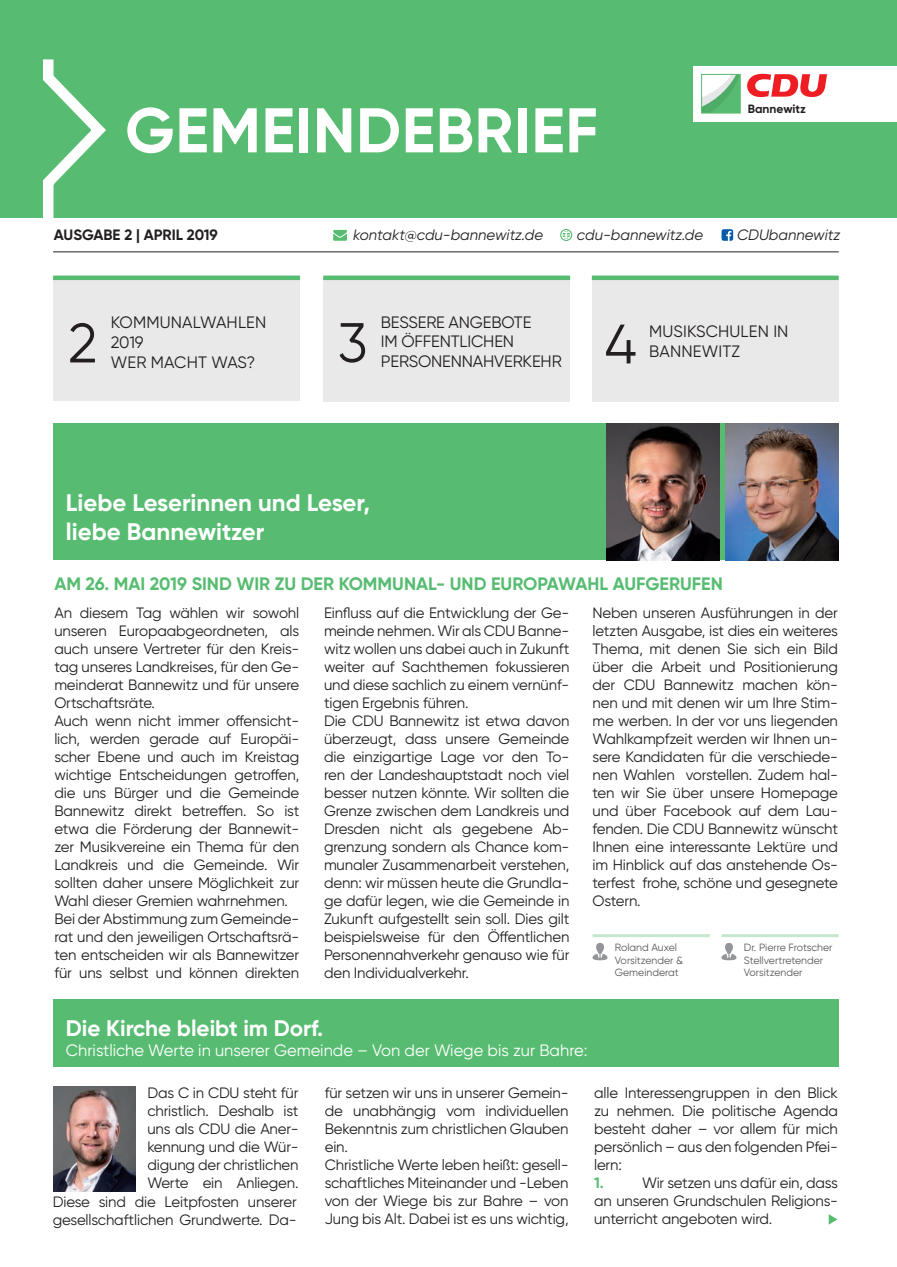
<style>
.page{position:relative;width:897px;height:1267px;background:#fff}
.page>*{position:absolute;margin:0;border:0;box-sizing:border-box;transform-origin:0 0}
.t1{font:700 63px "Gilroy";letter-spacing:.01em;color:#fff}
.t2{font:55.5px "Gilroy";color:#231f20}
.t3{font:700 24px "Gilroy";color:#fff}
.t4{font:700 22.5px "Gilroy";color:#fff}
.t5{font:700 18px "Gilroy";color:#57bc71}
.t6{font:16.5px "Gilroy";color:#fff}
.t7{font:16.5px "Gilroy";letter-spacing:-.01em;color:#231f20}
.t8{font:16.5px "Gilroy";letter-spacing:.01em;color:#231f20}
.t9{font:15px/18px "Gilroy";letter-spacing:-.01em;color:#231f20;text-align:justify}
.t10{font:italic 15px "Gilroy";color:#231f20}
.t11{font:700 15px "Gilroy";color:#231f20}
.t12{font:700 15px "Gilroy";color:#57bc71}
.t13{font:700 12px "Gilroy";color:#231f20}
.t14{font:10.5px/12.6px "Gilroy";color:#57585a}
</style>
<div class="page">
<div style="left:0;top:0;width:896px;height:218px;background:#57bc71"></div>
<svg style="left:43px;top:59px;width:63px;height:159px"></svg>
<div style="left:693px;top:66px;width:203px;height:56px;background:#fff"></div>
<svg style="left:747px;top:74px;width:79px;height:23px"></svg>
<svg style="left:701px;top:74px;width:39px;height:39px"></svg>
<hr style="left:53px;top:251px;width:785px;height:1px;background:#231f20">
<div style="left:53px;top:278px;width:247px;height:122px;background:#e9e9e9"></div>
<div style="left:591px;top:278px;width:247px;height:123px;background:#e9e9e9"></div>
<div style="left:323px;top:278px;width:247px;height:123px;background:#e9e9e9"></div>
<hr style="left:53px;top:276px;width:247px;height:4px;background:#57bc71">
<hr style="left:323px;top:276px;width:247px;height:4px;background:#57bc71">
<hr style="left:591px;top:276px;width:247px;height:4px;background:#57bc71">
<div style="left:53px;top:423px;width:784px;height:137px;background:#57bc71"></div>
<div style="left:53px;top:998px;width:785px;height:68px;background:#57bc71"></div>
<img style="left:725px;top:423px;width:113px;height:137px">
<img style="left:606px;top:423px;width:113px;height:137px">
<img style="left:53px;top:1086px;width:82px;height:105px">
<hr style="left:592px;top:934px;width:117px;height:3px;background:#57bc71">
<hr style="left:721px;top:934px;width:117px;height:3px;background:#57bc71">
<svg style="left:333px;top:230px;width:14px;height:11px"></svg>
<svg style="left:560px;top:229px;width:12px;height:12px"></svg>
<svg style="left:561px;top:230px;width:10px;height:10px"></svg>
<svg style="left:721px;top:229px;width:12px;height:12px"></svg>
<svg style="left:592px;top:943px;width:15px;height:17px"></svg>
<svg style="left:721px;top:943px;width:15px;height:17px"></svg>
<svg style="left:828px;top:1214px;width:10px;height:11px"></svg>
<p class="t1" style="left:125px;top:91px;width:474px">GEMEINDEBRIEF</p>
<p class="t13" style="left:747px;top:102px;width:59px">Bannewitz</p>
<p class="t11" style="left:54px;top:226px;width:165px">AUSGABE 2 | APRIL 2019</p>
<p class="t10" style="left:353px;top:226px;width:191px">kontakt@cdu-bannewitz.de</p>
<p class="t10" style="left:576px;top:226px;width:128px">cdu-bannewitz.de</p>
<p class="t10" style="left:736px;top:226px;width:104px">CDUbannewitz</p>
<p class="t2" style="left:68px;top:309px;width:31px">2</p>
<p class="t8" style="left:111px;top:312px;width:157px">KOMMUNALWAHLEN</p>
<p class="t7" style="left:111px;top:332px;width:34px">2019</p>
<p class="t8" style="left:111px;top:352px;width:146px">WER MACHT WAS?</p>
<p class="t2" style="left:338px;top:309px;width:31px">3</p>
<p class="t7" style="left:381px;top:312px;width:152px">BESSERE ANGEBOTE</p>
<p class="t7" style="left:381px;top:331px;width:135px">IM ÖFFENTLICHEN</p>
<p class="t7" style="left:381px;top:351px;width:182px">PERSONENNAHVERKEHR</p>
<p class="t2" style="left:604px;top:310px;width:34px">4</p>
<p class="t8" style="left:649px;top:322px;width:141px">MUSIKSCHULEN IN</p>
<p class="t8" style="left:649px;top:341px;width:92px">BANNEWITZ</p>
<p class="t3" style="left:66px;top:487px;width:305px">Liebe Leserinnen und Leser,</p>
<p class="t3" style="left:66px;top:516px;width:200px">liebe Bannewitzer</p>
<p class="t5" style="left:54px;top:572px;width:670px">AM 26. MAI 2019 SIND WIR ZU DER KOMMUNAL- UND EUROPAWAHL AUFGERUFEN</p>
<p class="t9" style="left:54px;top:603px;width:246px">An diesem Tag wählen wir sowohl unseren Europaabgeordneten, als auch unsere Vertreter für den Kreis&shy;tag unseres Landkreises, für den Ge&shy;meinderat Bannewitz und für unsere Ortschaftsräte.</p>
<p class="t9" style="left:54px;top:711px;width:246px">Auch wenn nicht immer offensicht&shy;lich, werden gerade auf Europäi&shy;scher Ebene und auch im Kreistag wichtige Entscheidungen getroffen, die uns Bürger und die Gemeinde Bannewitz direkt betreffen. So ist etwa die Förderung der Bannewit&shy;zer Musikvereine ein Thema für den Landkreis und die Gemeinde. Wir sollten daher unsere Möglichkeit zur Wahl dieser Gremien wahrnehmen.</p>
<p class="t9" style="left:54px;top:909px;width:246px">Bei der Abstimmung zum Gemeinde&shy;rat und den jeweiligen Ortschaftsrä&shy;ten entscheiden wir als Bannewitzer für uns selbst und können direkten</p>
<p class="t9" style="left:324px;top:603px;width:247px">Einfluss auf die Entwicklung der Ge&shy;meinde nehmen. Wir als CDU Banne&shy;witz wollen uns dabei auch in Zukunft weiter auf Sachthemen fokussieren und diese sachlich zu einem vernünf&shy;tigen Ergebnis führen.</p>
<p class="t9" style="left:324px;top:711px;width:247px">Die CDU Bannewitz ist etwa davon überzeugt, dass unsere Gemeinde die einzigartige Lage vor den To&shy;ren der Landeshauptstadt noch viel besser nutzen könnte. Wir sollten die Grenze zwischen dem Landkreis und Dresden nicht als gegebene Ab&shy;grenzung sondern als Chance kom&shy;munaler Zusammenarbeit verstehen, denn: wir müssen heute die Grundla&shy;ge dafür legen, wie die Gemeinde in Zukunft aufgestellt sein soll. Dies gilt beispielsweise für den Öffentlichen Personennahverkehr genauso wie für den Individualverkehr.</p>
<p class="t9" style="left:592px;top:603px;width:247px">Neben unseren Ausführungen in der letzten Ausgabe, ist dies ein weiteres Thema, mit denen Sie sich ein Bild über die Arbeit und Positionierung der CDU Bannewitz machen kön&shy;nen und mit denen wir um Ihre Stim&shy;me werben. In der vor uns liegenden Wahlkampfzeit werden wir Ihnen un&shy;sere Kandidaten für die verschiede&shy;nen Wahlen vorstellen. Zudem hal&shy;ten wir Sie über unsere Homepage und über Facebook auf dem Lau&shy;fenden. Die CDU Bannewitz wünscht Ihnen eine interessante Lektüre und im Hinblick auf das anstehende Os&shy;terfest frohe, schöne und gesegnete Ostern.</p>
<p class="t14" style="left:614px;top:941px;width:64px">Roland Auxel</p>
<p class="t14" style="left:614px;top:954px;width:70px">Vorsitzender &amp;</p>
<p class="t14" style="left:614px;top:966px;width:65px">Gemeinderat</p>
<p class="t14" style="left:743px;top:941px;width:90px">Dr. Pierre Frotscher</p>
<p class="t14" style="left:743px;top:954px;width:81px">Stellvertretender<br>Vorsitzender</p>
<p class="t4" style="left:66px;top:1014px;width:259px">Die Kirche bleibt im Dorf.</p>
<p class="t6" style="left:66px;top:1040px;width:523px">Christliche Werte in unserer Gemeinde – Von der Wiege bis zur Bahre:</p>
<p class="t9" style="left:147px;top:1084px;width:153px">Das C in CDU steht für christlich. Deshalb ist uns als CDU die Aner&shy;kennung und die Wür&shy;digung der christlichen Werte ein Anliegen.</p>
<p class="t9" style="left:324px;top:1084px;width:245px">für setzen wir uns in unserer Gemein&shy;de unabhängig vom individuellen Bekenntnis zum christlichen Glauben ein.</p>
<p class="t9" style="left:594px;top:1084px;width:245px">alle Interessengruppen in den Blick zu nehmen. Die politische Agenda besteht daher – vor allem für mich persönlich – aus den folgenden Pfei&shy;lern:</p>
<p class="t12" style="left:594px;top:1173px;width:11px">1.</p>
<p class="t9" style="left:324px;top:1156px;width:245px">Christliche Werte leben heißt: gesell&shy;schaftliches Miteinander und -Leben von der Wiege bis zur Bahre – von Jung bis Alt. Dabei ist es uns wichtig,</p>
<p class="t9" style="left:594px;top:1174px;width:245px;text-indent:48px">Wir setzen uns dafür ein, dass an unseren Grundschulen Religions&shy;unterricht angeboten wird.</p>
<p class="t9" style="left:53px;top:1192px;width:245px">Diese sind die Leitpfosten unserer gesellschaftlichen Grundwerte. Da-</p>
</div>
